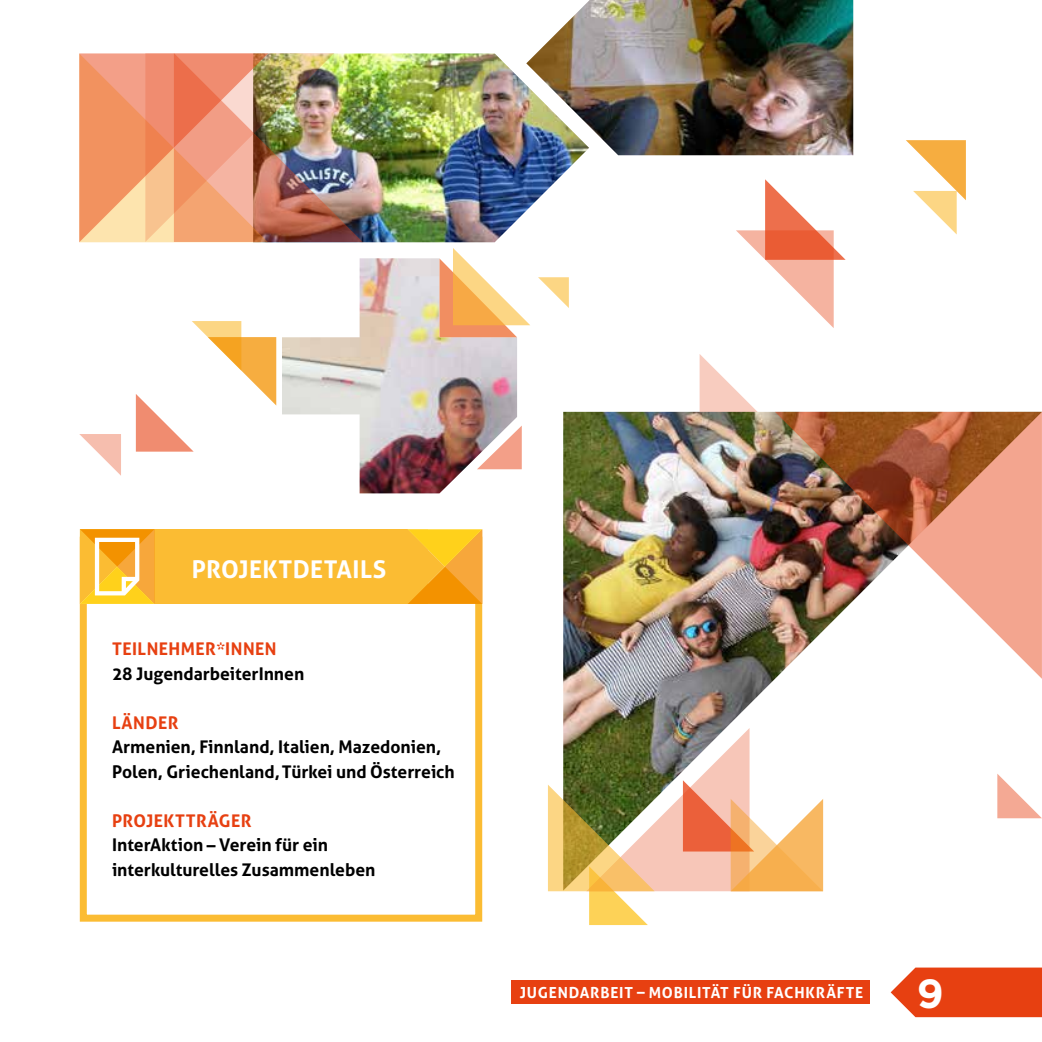
<style>
.page{position:relative;width:1042px;height:1042px;background:#fff}
.page>*{position:absolute;margin:0;border:0;box-sizing:border-box;transform-origin:0 0}
.t1{font:700 40.6px "Gotham HTF";color:#fff}
.t2{font:700 24.5px "Aller";letter-spacing:.015em;color:#fff}
.t3{font:700 17.5px/24.5px "Aller";letter-spacing:-.005em;color:#000}
.t4{font:700 17.5px "Aller";letter-spacing:.025em;color:#e74011}
.t5{font:700 15.22px "Aller";letter-spacing:.05em;color:#fff}
</style>
<div class="page">
<svg style="left:890px;top:967px;width:152px;height:50px;background:#e95227"></svg>
<div style="left:511px;top:981px;width:358px;height:23px;background:#e74011"></div>
<svg style="left:736px;top:179px;width:109px;height:149px"></svg>
<img style="left:363px;top:53px;width:219px;height:189px">
<img style="left:79px;top:53px;width:284px;height:189px">
<svg style="left:906px;top:140px;width:60px;height:94px"></svg>
<svg style="left:699px;top:354px;width:72px;height:58px"></svg>
<img style="left:563px;top:412px;width:479px;height:478px">
<img style="left:775px;top:412px;width:266px;height:267px">
<svg style="left:548px;top:728px;width:275px;height:197px"></svg>
<div style="left:80px;top:537px;width:402px;height:384px;border:7px solid #fbbc33"></div>
<div style="left:80px;top:529px;width:347px;height:75px;background:#fbbc33"></div>
<svg style="left:407px;top:529px;width:75px;height:75px"></svg>
<svg style="left:80px;top:529px;width:74px;height:75px"></svg>
<img style="left:526px;top:0;width:327px;height:155px">
<svg style="left:79px;top:434px;width:42px;height:42px"></svg>
<svg style="left:538px;top:277px;width:31px;height:31px"></svg>
<svg style="left:136px;top:321px;width:140px;height:131px"></svg>
<img style="left:282px;top:258px;width:235px;height:235px">
<svg style="left:439px;top:248px;width:91px;height:89px"></svg>
<svg style="left:477px;top:425px;width:45px;height:44px"></svg>
<svg style="left:1041px;top:412px;width:1px;height:267px"></svg>
<h2 class="t2" style="left:192px;top:554px;width:196px">PROJEKTDETAILS</h2>
<p class="t4" style="left:112px;top:638px;width:166px">TEILNEHMER*INNEN</p>
<p class="t3" style="left:112px;top:661px;width:194px">28 JugendarbeiterInnen</p>
<p class="t4" style="left:112px;top:711px;width:68px">LÄNDER</p>
<p class="t3" style="left:112px;top:734px;width:344px">Armenien, Finnland, Italien, Mazedonien,<br>Polen, Griechenland, Türkei und Österreich</p>
<p class="t4" style="left:112px;top:809px;width:141px">PROJEKTTRÄGER</p>
<p class="t3" style="left:112px;top:832px;width:265px">InterAktion – Verein für ein interkulturelles Zusammenleben</p>
<p class="t5" style="left:520px;top:983px;width:345px">JUGENDARBEIT – MOBILITÄT FÜR FACHKRÄFTE</p>
<h1 class="t1" style="left:917px;top:970px;width:28px">9</h1>
</div>
